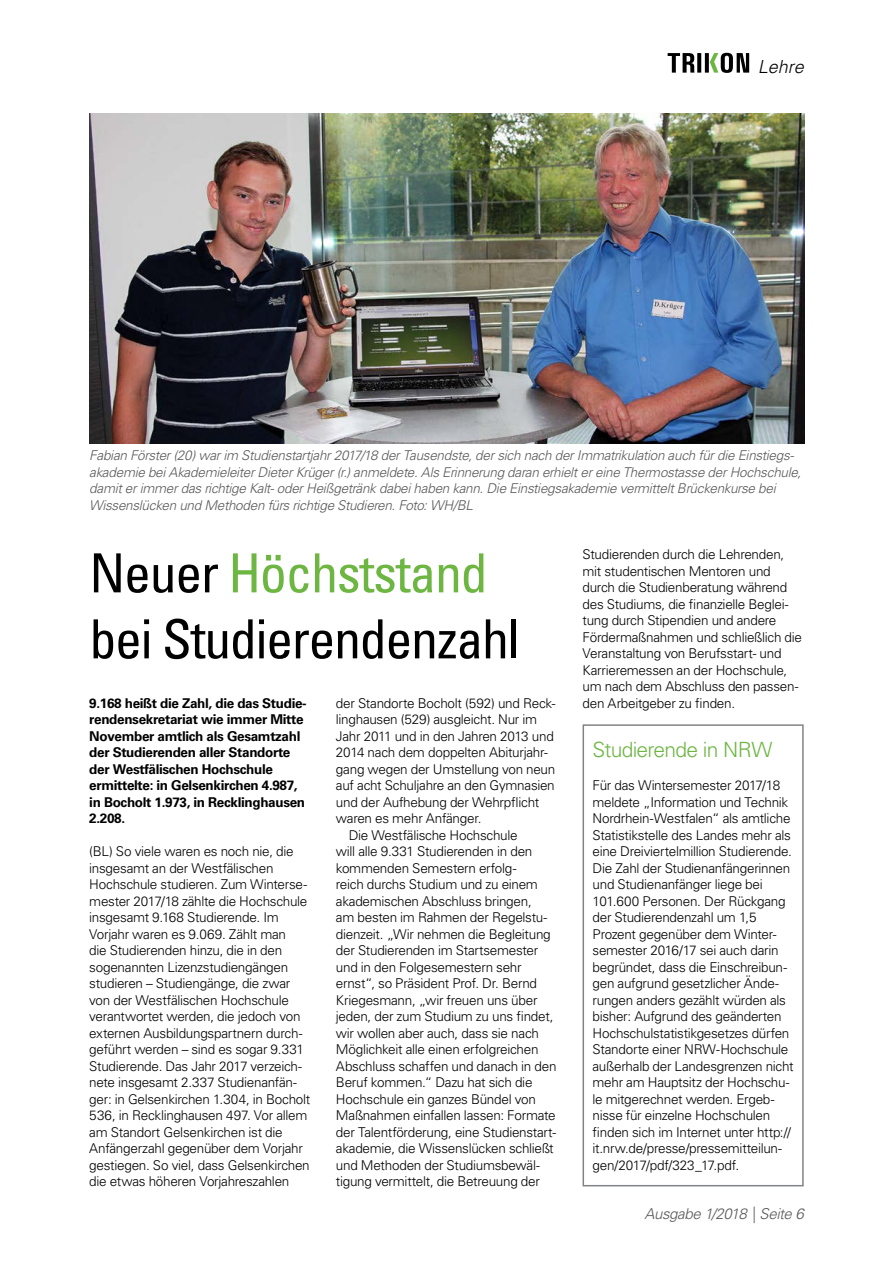
<style>
.page{position:relative;width:893px;height:1263px;background:#fff}
.page>*{position:absolute;margin:0;border:0;box-sizing:border-box;transform-origin:0 0}
.t1{font:condensed 54px/66px "Univers LT Std";letter-spacing:-.025em;color:#000}
.t2{font:300 21px "Univers LT Std";letter-spacing:-.035em;color:#6cb641}
.t3{font:italic 300 18px "Univers LT Std";color:#000}
.t4{font:italic 300 15px "Univers LT Std";letter-spacing:-.025em;color:#58595b}
.t5{font:300 13.5px/16.5px "Univers LT Std";letter-spacing:-.02em;color:#000}
.t6{font:italic 300 13.5px/16.5px "Univers LT Std";letter-spacing:-.02em;color:#58595b}
.t7{font:700 13.5px/16.5px "Univers LT Std";letter-spacing:-.025em;color:#000}
.s1{color:#6cb641}
</style>
<div class="page">
<svg style="left:668px;top:53px;width:81px;height:20px"></svg>
<img style="left:89px;top:114px;width:716px;height:330px">
<div style="left:583px;top:724px;width:221px;height:462px;border:1px solid #808285"></div>
<h3 class="t3" style="left:758px;top:56px;width:48px">Lehre</h3>
<p class="t6" style="left:89px;top:447px;width:713px">Fabian Förster (20) war im Studienstartjahr 2017/18 der Tausendste, der sich nach der Immatrikulation auch für die Einstiegs&shy;akademie bei Akademieleiter Dieter Krüger (r.) anmeldete. Als Erinnerung daran erhielt er eine Thermostasse der Hochschule, damit er immer das richtige Kalt- oder Heißgetränk dabei haben kann. Die Einstiegsakademie vermittelt Brückenkurse bei Wissenslücken und Methoden fürs richtige Studieren. Foto: WH/BL</p>
<p class="t5" style="left:583px;top:546px;width:221px">Studierenden durch die Lehrenden, mit studentischen Mentoren und durch die Studienberatung während des Studiums, die finanzielle Beglei&shy;tung durch Stipendien und andere Fördermaßnahmen und schließlich die Veranstaltung von Berufsstart- und Karrieremessen an der Hochschule, um nach dem Abschluss den passen&shy;den Arbeitgeber zu finden.</p>
<h1 class="t1" style="left:89px;top:539px;width:432px">Neuer <span class="s1">Höchststand </span>bei Studierendenzahl</h1>
<p class="t5" style="left:336px;top:695px;width:221px">der Standorte Bocholt (592) und Reck-</p>
<p class="t5" style="left:336px;top:711px;width:203px">linghausen (529) ausgleicht. Nur im</p>
<p class="t5" style="left:336px;top:728px;width:219px">Jahr 2011 und in den Jahren 2013 und</p>
<p class="t5" style="left:336px;top:744px;width:213px">2014 nach dem doppelten Abiturjahr-</p>
<p class="t5" style="left:336px;top:761px;width:221px">gang wegen der Umstellung von neun</p>
<p class="t5" style="left:336px;top:777px;width:220px">auf acht Schuljahre an den Gymnasien</p>
<p class="t5" style="left:336px;top:794px;width:205px">und der Aufhebung der Wehrpflicht</p>
<p class="t5" style="left:336px;top:810px;width:147px">waren es mehr Anfänger.</p>
<p class="t5" style="left:349px;top:827px;width:170px">Die Westfälische Hochschule</p>
<p class="t5" style="left:336px;top:843px;width:198px">will alle 9.331 Studierenden in den</p>
<p class="t5" style="left:336px;top:860px;width:182px">kommenden Semestern erfolg-</p>
<p class="t5" style="left:336px;top:876px;width:204px">reich durchs Studium und zu einem</p>
<p class="t5" style="left:336px;top:893px;width:197px">akademischen Abschluss bringen,</p>
<p class="t5" style="left:336px;top:909px;width:213px">am besten im Rahmen der Regelstu-</p>
<p class="t5" style="left:336px;top:926px;width:216px">dienzeit. „Wir nehmen die Begleitung</p>
<p class="t5" style="left:336px;top:942px;width:204px">der Studierenden im Startsemester</p>
<p class="t5" style="left:336px;top:959px;width:187px">und in den Folgesemestern sehr</p>
<p class="t5" style="left:336px;top:975px;width:203px">ernst“, so Präsident Prof. Dr. Bernd</p>
<p class="t5" style="left:336px;top:992px;width:203px">Kriegesmann, „wir freuen uns über</p>
<p class="t5" style="left:336px;top:1008px;width:219px">jeden, der zum Studium zu uns findet,</p>
<p class="t5" style="left:336px;top:1025px;width:205px">wir wollen aber auch, dass sie nach</p>
<p class="t5" style="left:336px;top:1041px;width:204px">Möglichkeit alle einen erfolgreichen</p>
<p class="t5" style="left:336px;top:1058px;width:222px">Abschluss schaffen und danach in den</p>
<p class="t5" style="left:336px;top:1074px;width:198px">Beruf kommen.“ Dazu hat sich die</p>
<p class="t5" style="left:336px;top:1091px;width:201px">Hochschule ein ganzes Bündel von</p>
<p class="t5" style="left:336px;top:1107px;width:221px">Maßnahmen einfallen lassen: Formate</p>
<p class="t5" style="left:336px;top:1124px;width:222px">der Talentförderung, eine Studienstart-</p>
<p class="t5" style="left:336px;top:1140px;width:219px">akademie, die Wissenslücken schließt</p>
<p class="t5" style="left:336px;top:1157px;width:206px">und Methoden der Studiumsbewäl-</p>
<p class="t5" style="left:336px;top:1173px;width:205px">tigung vermittelt, die Betreuung der</p>
<p class="t7" style="left:89px;top:695px;width:219px">9.168 heißt die Zahl, die das Studie&shy;rendensekretariat wie immer Mitte<br>November amtlich als Gesamtzahl der Studierenden aller Standorte der Westfälischen Hochschule ermittelte: in Gelsenkirchen 4.987, in Bocholt 1.973, in Recklinghausen<br>2.208.</p>
<p class="t5" style="left:89px;top:843px;width:223px">(BL) So viele waren es noch nie, die insgesamt an der Westfälischen Hochschule studieren. Zum Winterse&shy;mester 2017/18 zählte die Hochschule insgesamt 9.168 Studierende. Im Vorjahr waren es 9.069. Zählt man<br>die Studierenden hinzu, die in den sogenannten Lizenzstudiengängen studieren – Studiengänge, die zwar von der Westfälischen Hochschule verantwortet werden, die jedoch von externen Ausbildungspartnern durch&shy;geführt werden – sind es sogar 9.331<br>Studierende. Das Jahr 2017 verzeich&shy;nete insgesamt 2.337 Studienanfän&shy;ger: in Gelsenkirchen 1.304, in Bocholt 536, in Recklinghausen 497. Vor allem am Standort Gelsenkirchen ist die Anfängerzahl gegenüber dem Vorjahr gestiegen. So viel, dass Gelsenkirchen die etwas höheren Vorjahreszahlen</p>
<h2 class="t2" style="left:593px;top:737px;width:181px">Studierende in NRW</h2>
<p class="t5" style="left:593px;top:777px;width:203px">Für das Wintersemester 2017/18 meldete „Information und Technik Nordrhein-Westfalen“ als amtliche Statistikstelle des Landes mehr als eine Dreiviertelmillion Studierende.<br>Die Zahl der Studienanfängerinnen und Studienanfänger liege bei 101.600 Personen. Der Rückgang der Studierendenzahl um 1,5<br>Prozent gegenüber dem Winter&shy;semester 2016/17 sei auch darin begründet, dass die Einschreibun&shy;gen aufgrund gesetzlicher Ände&shy;rungen anders gezählt würden als bisher: Aufgrund des geänderten Hochschulstatistikgesetzes dürfen Standorte einer NRW-Hochschule außerhalb der Landesgrenzen nicht mehr am Hauptsitz der Hochschu&shy;le mitgerechnet werden. Ergeb&shy;nisse für einzelne Hochschulen finden sich im Internet unter http:// it.nrw.de/presse/pressemitteilun&shy;gen/2017/pdf/323_17.pdf.</p>
<p class="t4" style="left:644px;top:1205px;width:161px">Ausgabe 1/2018 | Seite 6</p>
</div>
